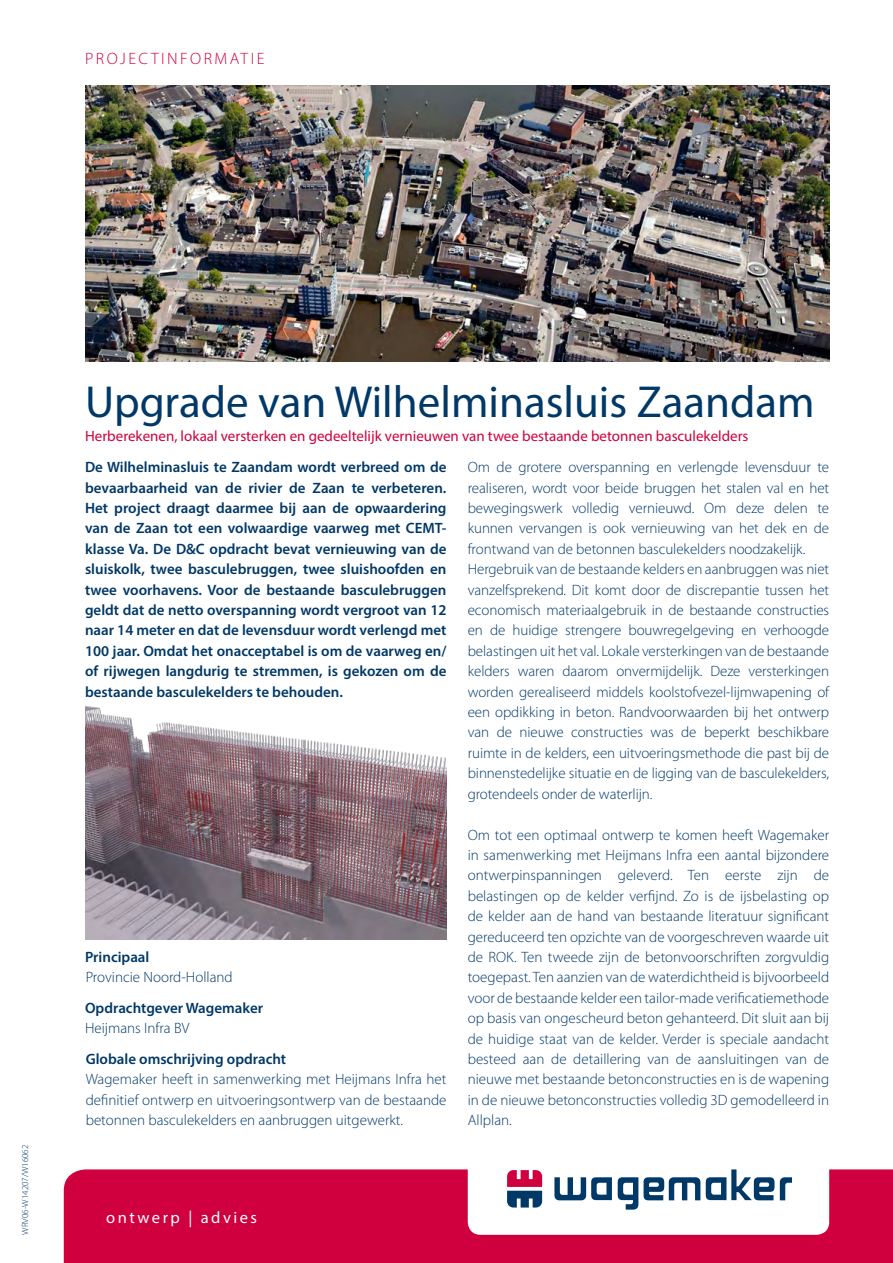
<style>
.page{position:relative;width:893px;height:1263px;background:#fff}
.page>*{position:absolute;margin:0;border:0;box-sizing:border-box;transform-origin:0 0}
.t1{font:45px "Myriad Pro";color:#003867}
.t2{font:300 16.5px "Myriad Pro";letter-spacing:.15em;color:#cf003d}
.t3{font:16.5px "Myriad Pro";letter-spacing:.15em;color:#fff}
.t4{font:300 15px/20.4px "Myriad Pro";letter-spacing:-.005em;color:#003867;text-align:justify}
.t5{font:600 15px/20.4px "Myriad Pro";color:#003867;text-align:justify}
.t6{font:15px "Myriad Pro";color:#cf003d}
.t7{font:300 9px "Myriad Pro";color:#003867}
</style>
<div class="page">
<div style="left:64px;top:1169px;width:829px;height:94px;background:#cf003d"></div>
<div style="left:468px;top:1146px;width:361px;height:89px;background:#fff;border-radius:13px"></div>
<svg style="left:618px;top:1177px;width:20px;height:33px"></svg>
<svg style="left:644px;top:1177px;width:56px;height:23px"></svg>
<svg style="left:780px;top:1177px;width:12px;height:23px"></svg>
<svg style="left:554px;top:1177px;width:58px;height:23px"></svg>
<svg style="left:706px;top:1169px;width:68px;height:31px"></svg>
<svg style="left:507px;top:1170px;width:35px;height:37px"></svg>
<img style="left:85px;top:706px;width:361px;height:234px">
<img style="left:85px;top:85px;width:744px;height:276px">
<p class="t2" style="left:85px;top:49px;width:181px">PROJECTINFORMATIE</p>
<p class="t7" style="left:20px;top:1235px;width:92px;rotate:-90deg">WRV06-W14207/W16062</p>
<h1 class="t1" style="left:85px;top:374px;width:731px">Upgrade van Wilhelminasluis Zaandam</h1>
<p class="t6" style="left:85px;top:426px;width:665px">Herberekenen, lokaal versterken en gedeeltelijk vernieuwen van twee bestaande betonnen basculekelders</p>
<p class="t5" style="left:85px;top:457px;width:363px">De Wilhelminasluis te Zaandam wordt verbreed om de bevaarbaarheid van de rivier de Zaan te verbeteren.<br>Het project draagt daarmee bij aan de opwaardering van de Zaan tot een volwaardige vaarweg met CEMT&shy;klasse Va. De D&amp;C opdracht bevat vernieuwing van de sluiskolk, twee basculebruggen, twee sluishoofden en twee voorhavens. Voor de bestaande basculebruggen geldt dat de netto overspanning wordt vergroot van 12 naar 14 meter en dat de levensduur wordt verlengd met 100 jaar. Omdat het onacceptabel is om de vaarweg en/ of rijwegen langdurig te stremmen, is gekozen om de bestaande basculekelders te behouden.</p>
<p class="t5" style="left:85px;top:946px;width:66px">Principaal</p>
<p class="t4" style="left:86px;top:967px;width:148px">Provincie Noord-Holland</p>
<p class="t5" style="left:85px;top:997px;width:180px">Opdrachtgever Wagemaker</p>
<p class="t5" style="left:86px;top:1048px;width:202px">Globale omschrijving opdracht</p>
<p class="t4" style="left:85px;top:1018px;width:106px">Heijmans Infra BV</p>
<p class="t4" style="left:86px;top:1069px;width:362px">Wagemaker heeft in samenwerking met Heijmans Infra het definitief ontwerp en uitvoeringsontwerp van de bestaande betonnen basculekelders en aanbruggen uitgewerkt.</p>
<p class="t4" style="left:468px;top:457px;width:363px;text-align:left">Om de grotere overspanning en verlengde levensduur te realiseren, wordt voor beide bruggen het stalen val en het bewegingswerk volledig vernieuwd. Om deze delen te kunnen vervangen is ook vernieuwing van het dek en de frontwand van de betonnen basculekelders noodzakelijk.<br>Hergebruik van de bestaande kelders en aanbruggen was niet vanzelfsprekend. Dit komt door de discrepantie tussen het economisch materiaalgebruik in de bestaande constructies en de huidige strengere bouwregelgeving en verhoogde belastingen uit het val. Lokale versterkingen van de bestaande kelders waren daarom onvermijdelijk. Deze versterkingen worden gerealiseerd middels koolstofvezel-lijmwapening of een opdikking in beton. Randvoorwaarden bij het ontwerp van de nieuwe constructies was de beperkt beschikbare ruimte in de kelders, een uitvoeringsmethode die past bij de binnenstedelijke situatie en de ligging van de basculekelders, grotendeels onder de waterlijn.</p>
<p class="t4" style="left:468px;top:824px;width:363px">Om tot een optimaal ontwerp te komen heeft Wagemaker in samenwerking met Heijmans Infra een aantal bijzondere ontwerpinspanningen geleverd. Ten eerste zijn de belastingen op de kelder verfijnd. Zo is de ijsbelasting op de kelder aan de hand van bestaande literatuur significant gereduceerd ten opzichte van de voorgeschreven waarde uit de ROK. Ten tweede zijn de betonvoorschriften zorgvuldig toegepast. Ten aanzien van de waterdichtheid is bijvoorbeeld voor de bestaande kelder een tailor-made verificatiemethode op basis van ongescheurd beton gehanteerd. Dit sluit aan bij de huidige staat van de kelder. Verder is speciale aandacht besteed aan de detaillering van de aansluitingen van de nieuwe met bestaande betonconstructies en is de wapening in de nieuwe betonconstructies volledig 3D gemodelleerd in Allplan.</p>
<p class="t3" style="left:106px;top:1207px;width:152px">ontwerp | advies</p>
</div>
